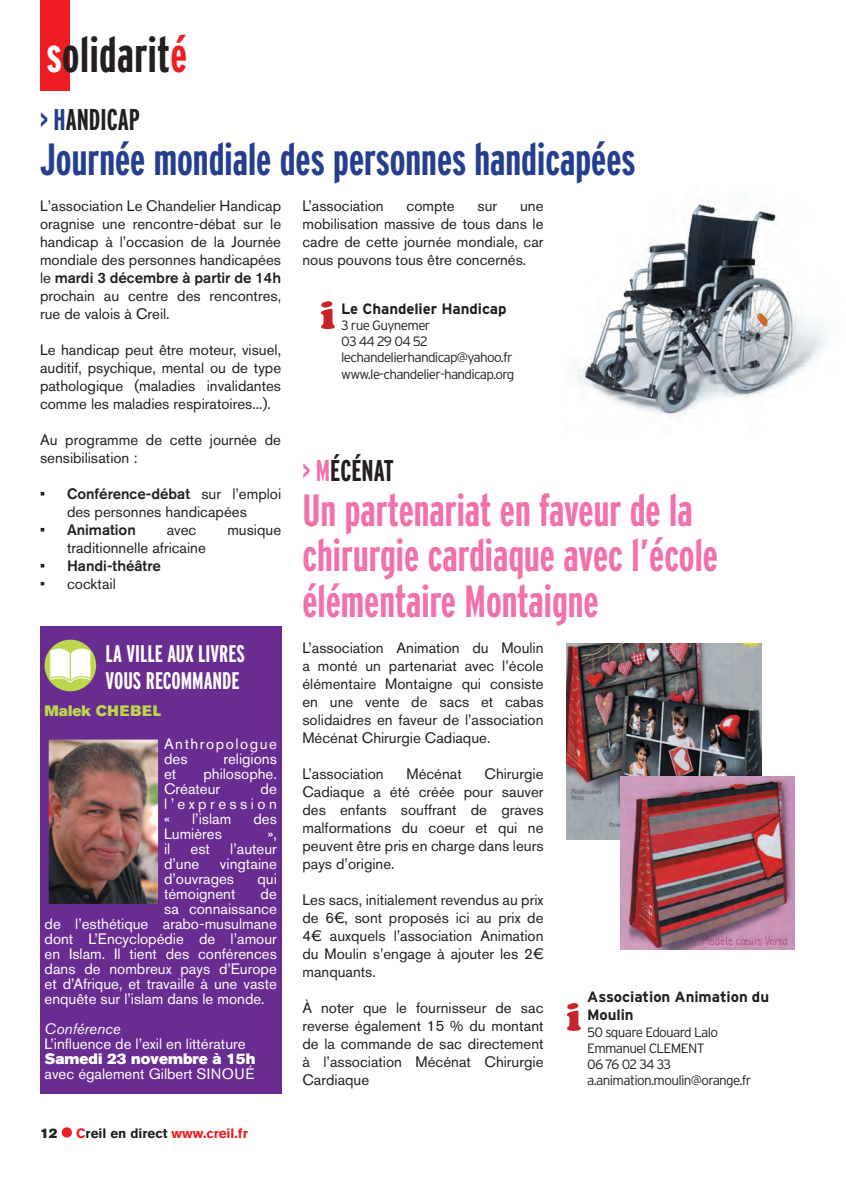
<style>
.page{position:relative;width:846px;height:1178px;background:#fff}
.page>*{position:absolute;margin:0;border:0;box-sizing:border-box;transform-origin:0 0}
.t1{font:700 extra-condensed 49.5px "Interstate";letter-spacing:.01em;color:#231f20}
.t2{font:700 extra-condensed 45px/45px "Interstate";color:#f171ab}
.t3{font:700 extra-condensed 45px "Interstate";color:#253f8e}
.t4{font:700 extra-condensed 30px "Interstate";color:#231f20}
.t5{font:700 extra-condensed 24px/27px "Interstate";color:#fff}
.t6{font:15px/18px "Akzidenz Grotesk BE";color:#231f20;text-align:justify}
.t7{font:15px/15px "Akzidenz Grotesk BE";color:#fff}
.t8{font:700 15px/18px "Interstate";letter-spacing:-.005em;color:#231f20}
.t9{font:500 15px "Akzidenz Grotesk BE";color:#231f20}
.t10{font:15px "Akzidenz Grotesk BE Super";color:#fff}
.t11{font:15px/15px "Akzidenz Grotesk BE";letter-spacing:.1em;color:#fff}
.t12{font:15px "Akzidenz Grotesk BE Super";letter-spacing:.03em;color:#bcd74d}
.t13{font:italic 15px "Akzidenz Grotesk BE";color:#fff}
.t14{font:300 13.5px/16.2px "Interstate";letter-spacing:-.05em;color:#231f20}
.t15{font:700 13.5px "Akzidenz Grotesk BE";color:#ee1d23}
.t16{font:13.5px "Akzidenz Grotesk BE Super";color:#231f20}
.s1{color:#fff}
.s2{color:#ee1d23}
.s3{color:#253f8e}
.s4{font-weight:500}
.s5{color:#f171ab}
.s6{color:#231f20}
</style>
<div class="page">
<div style="left:62px;top:1126px;width:10px;height:11px;background:#ee1d23;border-radius:50%"></div>
<div style="left:40px;top:0;width:30px;height:90px;background:#ee1d23"></div>
<svg style="left:321px;top:301px;width:14px;height:28px"></svg>
<div style="left:40px;top:626px;width:241px;height:467px;background:#692c91"></div>
<div style="left:45px;top:639px;width:51px;height:52px;background:#bcd74d;border-radius:50%"></div>
<svg style="left:50px;top:644px;width:40px;height:38px"></svg>
<img style="left:50px;top:740px;width:107px;height:162px">
<div style="left:43px;top:733px;width:121px;height:176px;border:6px solid #692c91"></div>
<img style="left:577px;top:202px;width:250px;height:215px">
<svg style="left:567px;top:1003px;width:13px;height:27px"></svg>
<img style="left:567px;top:643px;width:194px;height:196px">
<img style="left:621px;top:776px;width:173px;height:173px">
<h1 class="t1" style="left:46px;top:24px;width:142px"><span class="s1">s</span>olidarit<span class="s2">é</span></h1>
<h3 class="t4" style="left:40px;top:101px;width:101px"><span class="s3">&gt; H</span>ANDICAP</h3>
<h2 class="t3" style="left:40px;top:132px;width:597px">Journée mondiale des personnes handicapées</h2>
<p class="t6" style="left:40px;top:197px;width:242px">L’association Le Chandelier Handicap oragnise une rencontre-débat sur le handicap à l’occasion de la Journée mondiale des personnes handicapées le <span class="s4">mardi 3 décembre à partir de 14h </span>prochain au centre des rencontres, rue de valois à Creil.</p>
<p class="t6" style="left:40px;top:341px;width:242px">Le handicap peut être moteur, visuel, auditif, psychique, mental ou de type pathologique (maladies invalidantes comme les maladies respiratoires...).</p>
<p class="t6" style="left:40px;top:431px;width:242px">Au programme de cette journée de sensibilisation :</p>
<p class="t6" style="left:40px;top:485px;width:242px;text-align:center"><span class="s4">• Conférence-débat</span> sur l’emploi des personnes handicapées</p>
<p class="t9" style="left:40px;top:521px;width:97px">• Animation</p>
<p class="t6" style="left:167px;top:521px;width:31px">avec</p>
<p class="t6" style="left:227px;top:521px;width:55px">musique</p>
<p class="t6" style="left:67px;top:539px;width:140px">traditionnelle africaine</p>
<p class="t9" style="left:40px;top:557px;width:122px">• Handi-théâtre</p>
<p class="t6" style="left:40px;top:575px;width:77px">• cocktail</p>
<p class="t6" style="left:302px;top:197px;width:83px">L’association</p>
<p class="t6" style="left:406px;top:197px;width:50px">compte</p>
<p class="t6" style="left:477px;top:197px;width:21px">sur</p>
<p class="t6" style="left:302px;top:197px;width:242px;text-indent:218px">une mobilisation massive de tous dans le cadre de cette journée mondiale, car nous pouvons tous être concernés.</p>
<p class="t8" style="left:341px;top:299px;width:167px">Le Chandelier Handicap</p>
<p class="t14" style="left:341px;top:317px;width:175px">3 rue Guynemer<br>03 44 29 04 52 lechandelierhandicap@yahoo.fr www.le-chandelier-handicap.org</p>
<h3 class="t4" style="left:302px;top:452px;width:93px"><span class="s5">&gt; M</span>ÉCÉNAT</h3>
<h2 class="t2" style="left:302px;top:487px;width:417px">Un partenariat en faveur de la chirurgie cardiaque avec l’école élémentaire Montaigne</h2>
<p class="t6" style="left:302px;top:638px;width:242px">L’association Animation du Moulin a monté un partenariat avec l’école élémentaire Montaigne qui consiste en une vente de sacs et cabas solidaidres en faveur de l’association Mécénat Chirurgie Cadiaque.</p>
<p class="t6" style="left:302px;top:764px;width:83px">L’association</p>
<p class="t6" style="left:406px;top:764px;width:57px">Mécénat</p>
<h3 class="t5" style="left:106px;top:639px;width:141px">LA VILLE AUX LIVRES<br>VOUS RECOMMANDE</h3>
<p class="t12" style="left:45px;top:701px;width:118px">Malek CHEBEL</p>
<p class="t11" style="left:164px;top:735px;width:114px">Anthropologue des</p>
<p class="t7" style="left:223px;top:750px;width:55px">religions</p>
<p class="t6" style="left:302px;top:764px;width:242px;text-indent:182px">Chirurgie Cadiaque a été créée pour sauver des enfants souffrant de graves malformations du coeur et qui ne peuvent être pris en charge dans leurs pays d’origine.</p>
<p class="t6" style="left:302px;top:890px;width:242px">Les sacs, initialement revendus au prix de 6€, sont proposés ici au prix de 4€ auxquels l’association Animation du Moulin s’engage à ajouter les 2€ manquants.</p>
<p class="t6" style="left:302px;top:998px;width:242px">À noter que le fournisseur de sac reverse également 15 % du montant de la commande de sac directement à l’association Mécénat Chirurgie Cardiaque</p>
<p class="t8" style="left:587px;top:987px;width:183px">Association Animation du<br>Moulin</p>
<p class="t7" style="left:164px;top:765px;width:114px;text-indent:39px">philosophe.<br>Créateur</p>
<p class="t7" style="left:164px;top:765px;width:14px">et</p>
<p class="t7" style="left:164px;top:780px;width:114px;text-align:justify;text-indent:96px">de l’expression «</p>
<p class="t7" style="left:192px;top:810px;width:41px">l’islam</p>
<p class="t7" style="left:253px;top:810px;width:25px">des</p>
<p class="t7" style="left:164px;top:825px;width:59px">Lumières</p>
<p class="t7" style="left:267px;top:825px;width:11px">»,</p>
<p class="t7" style="left:164px;top:840px;width:8px">il</p>
<p class="t7" style="left:190px;top:840px;width:21px">est</p>
<p class="t7" style="left:230px;top:840px;width:48px">l’auteur</p>
<p class="t7" style="left:164px;top:855px;width:37px">d’une</p>
<p class="t7" style="left:164px;top:855px;width:114px;text-indent:56px">vingtaine d’ouvrages</p>
<p class="t7" style="left:257px;top:870px;width:21px">qui</p>
<p class="t7" style="left:164px;top:885px;width:73px">témoignent</p>
<p class="t7" style="left:260px;top:885px;width:18px">de</p>
<p class="t7" style="left:164px;top:900px;width:114px">sa connaissance</p>
<p class="t7" style="left:45px;top:915px;width:234px">de l’esthétique arabo-musulmane</p>
<p class="t7" style="left:45px;top:930px;width:234px">dont L’Encyclopédie de l’amour</p>
<p class="t7" style="left:45px;top:945px;width:234px">en Islam. Il tient des conférences</p>
<p class="t7" style="left:45px;top:960px;width:234px">dans de nombreux pays d’Europe</p>
<p class="t7" style="left:45px;top:975px;width:234px">et d’Afrique, et travaille à une vaste</p>
<p class="t7" style="left:45px;top:990px;width:222px">enquête sur l’islam dans le monde.</p>
<p class="t13" style="left:45px;top:1019px;width:78px">Conférence</p>
<p class="t7" style="left:45px;top:1035px;width:202px">L’influence de l’exil en littérature</p>
<p class="t10" style="left:45px;top:1049px;width:212px">Samedi 23 novembre à 15h</p>
<p class="t7" style="left:45px;top:1065px;width:211px">avec également Gilbert SINOUÉ</p>
<p class="t14" style="left:587px;top:1023px;width:166px">50 square Edouard Lalo<br>Emmanuel CLEMENT<br>06 76 02 34 33 a.animation.moulin@orange.fr</p>
<p class="t16" style="left:40px;top:1124px;width:19px">12</p>
<p class="t15" style="left:76px;top:1124px;width:173px">C<span class="s6">reil en direct</span> www.creil.fr</p>
</div>
